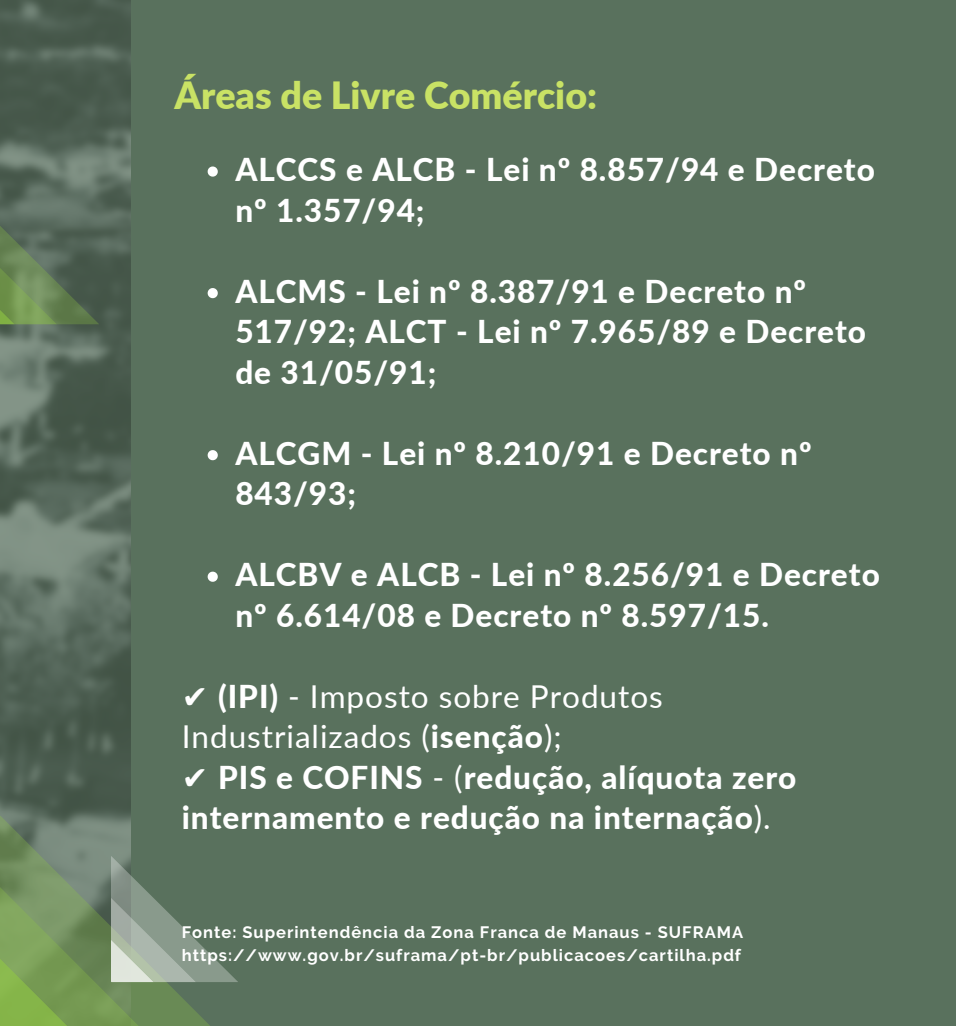
<style>
.page{position:relative;width:956px;height:1026px;background:#fff}
.page>*{position:absolute;margin:0;border:0;box-sizing:border-box;transform-origin:0 0}
.t1{font:900 37.5px "Lato";color:#c9e265}
.t2{font:800 31.5px/40.5px "Lato";letter-spacing:.03em;color:#fff}
.t3{font:31.5px/40.5px "Lato";letter-spacing:.03em;color:#fff}
.t4{font:700 16.5px "Raleway";letter-spacing:.06em;color:#fff}
.s1{font-family:"DejaVu Sans"}
.s2{font-weight:800}
.s3{font-family:"DejaVu Sans";font-weight:400}
.s4{font-weight:400}
</style>
<div class="page">
<div style="left:0;top:0;width:955px;height:1026px;background:#59715d"></div>
<img style="left:0;top:0;width:131px;height:816px">
<svg style="left:0;top:198px;width:98px;height:126px"></svg>
<svg style="left:0;top:816px;width:131px;height:40px;fill:#798b7d"></svg>
<svg style="left:207px;top:167px;width:11px;height:10px"></svg>
<svg style="left:207px;top:288px;width:11px;height:10px"></svg>
<svg style="left:207px;top:450px;width:11px;height:10px"></svg>
<svg style="left:207px;top:572px;width:11px;height:10px"></svg>
<svg style="left:0;top:856px;width:237px;height:170px"></svg>
<p class="t1" style="left:174px;top:72px;width:424px">Áreas de Livre Comércio:</p>
<p class="t2" style="left:235px;top:149px;width:641px">ALCCS e ALCB - Lei nº 8.857/94 e Decreto nº 1.357/94;</p>
<p class="t2" style="left:235px;top:270px;width:632px">ALCMS - Lei nº 8.387/91 e Decreto nº<br>517/92; ALCT - Lei nº 7.965/89 e Decreto de 31/05/91;</p>
<p class="t2" style="left:235px;top:432px;width:577px">ALCGM - Lei nº 8.210/91 e Decreto nº<br>843/93;</p>
<p class="t2" style="left:235px;top:554px;width:645px">ALCBV e ALCB - Lei nº 8.256/91 e Decreto nº 6.614/08 e Decreto nº 8.597/15.</p>
<p class="t3" style="left:182px;top:675px;width:482px"><span class="s1">✔</span> <span class="s2">(IPI)</span> - Imposto sobre Produtos<br>Industrializados (<span class="s2">isenção</span>);</p>
<p class="t2" style="left:182px;top:756px;width:616px"><span class="s3">✔</span> PIS e COFINS <span class="s4">- (</span>redução, alíquota zero internamento e redução na internação<span class="s4">).</span></p>
<p class="t4" style="left:182px;top:923px;width:562px">Fonte: Superintendência da Zona Franca de Manaus - SUFRAMA</p>
<p class="t4" style="left:182px;top:945px;width:560px">https://www.gov.br/suframa/pt-br/publicacoes/cartilha.pdf</p>
</div>
